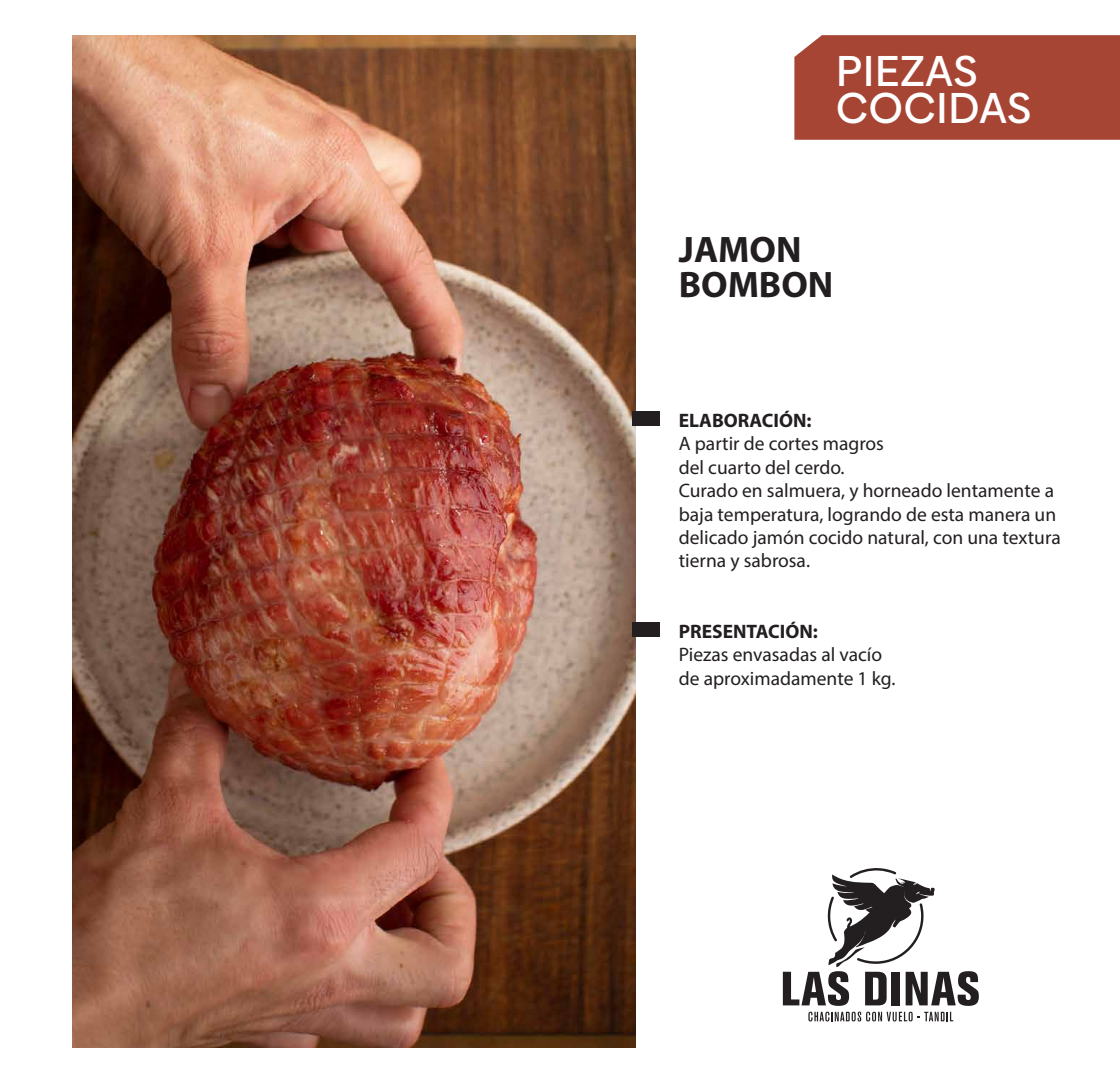
<style>
.page{position:relative;width:1120px;height:1080px;background:#fff}
.page>*{position:absolute;margin:0;border:0;box-sizing:border-box;transform-origin:0 0}
.t1{font:500 43.2px/36.3px "Biennale";letter-spacing:.02em;color:#fff}
.t2{font:700 37px/34.6px "Myriad Pro";color:#231f20}
.t3{font:19.5px/23.4px "Myriad Pro";color:#231f20}
.t4{font:700 19.5px "Myriad Pro";color:#231f20}
</style>
<div class="page">
<div style="left:794px;top:35px;width:326px;height:105px;background:#a74534"></div>
<img style="left:72px;top:35px;width:563px;height:1012px">
<div style="left:632px;top:411px;width:28px;height:15px;background:#231f20"></div>
<div style="left:632px;top:622px;width:28px;height:15px;background:#231f20"></div>
<svg style="left:783px;top:868px;width:196px;height:138px"></svg>
<svg style="left:808px;top:1012px;width:145px;height:10px"></svg>
<h1 class="t1" style="left:836px;top:53px;width:197px">PIEZAS<br>COCIDAS</h1>
<h2 class="t2" style="left:679px;top:232px;width:156px">JAMON<br>BOMBON</h2>
<p class="t4" style="left:679px;top:408px;width:134px">ELABORACIÓN:</p>
<p class="t3" style="left:679px;top:432px;width:383px">A partir de cortes magros<br>del cuarto del cerdo.<br>Curado en salmuera, y horneado lentamente a baja temperatura, logrando de esta manera un delicado jamón cocido natural, con una textura tierna y sabrosa.</p>
<p class="t4" style="left:679px;top:618px;width:141px">PRESENTACIÓN:</p>
<p class="t3" style="left:679px;top:643px;width:218px">Piezas envasadas al vacío de aproximadamente 1 kg.</p>
</div>
